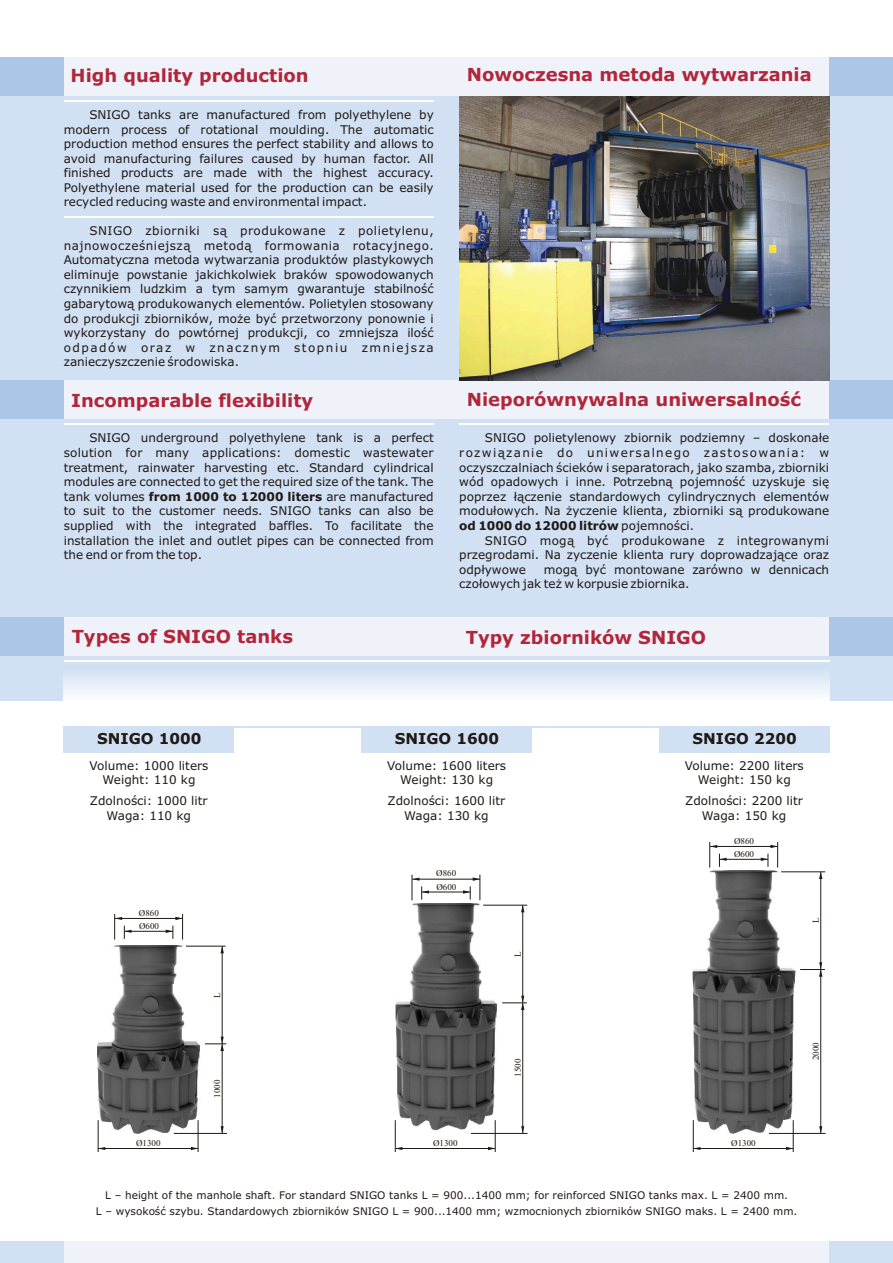
<style>
.page{position:relative;width:893px;height:1263px;background:#fff}
.page>*{position:absolute;margin:0;border:0;box-sizing:border-box;transform-origin:0 0}
.t1{font:700 18px "Verdana";color:#b0263b}
.t2{font:700 15px "Verdana";color:#1f1a17}
.t3{font:12px/14.5px "Verdana";color:#1f1a17;text-align:center}
.t4{font:10.5px/16.2px "Verdana";color:#1f1a17;text-align:center}
.t5{font:9px "Times New Roman";color:#1f1a17}
.s1{font-weight:700}
</style>
<div class="page">
<div style="left:0;top:57px;width:893px;height:643px;background:#d1e0f2"></div>
<div style="left:0;top:57px;width:64px;height:39px;background:#abc7e8"></div>
<div style="left:0;top:380px;width:64px;height:39px;background:#abc7e8"></div>
<div style="left:0;top:617px;width:64px;height:39px;background:#abc7e8"></div>
<div style="left:64px;top:57px;width:765px;height:39px;background:#f0f2fa"></div>
<div style="left:64px;top:617px;width:765px;height:39px;background:#f0f2fa"></div>
<hr style="left:64px;top:100px;width:370px;height:2px;background:#fff">
<hr style="left:64px;top:660px;width:765px;height:2px;background:#fff">
<hr style="left:64px;top:423px;width:370px;height:2px;background:#fff">
<hr style="left:64px;top:216px;width:370px;height:2px;background:#fff">
<div style="left:64px;top:380px;width:765px;height:39px;background:#f0f2fa"></div>
<hr style="left:459px;top:423px;width:370px;height:2px;background:#fff">
<div style="left:829px;top:617px;width:64px;height:39px;background:#abc7e8"></div>
<div style="left:829px;top:380px;width:64px;height:39px;background:#abc7e8"></div>
<div style="left:829px;top:57px;width:64px;height:39px;background:#abc7e8"></div>
<div style="left:64px;top:667px;width:765px;height:34px;background:linear-gradient(to bottom,#cfdff3,#fcfdfe)"></div>
<img style="left:459px;top:96px;width:370px;height:284px">
<hr style="left:64px;top:726px;width:765px;height:2px;background:#d1e0f2">
<div style="left:64px;top:726px;width:170px;height:26px;background:#d1e0f2"></div>
<div style="left:361px;top:726px;width:170px;height:26px;background:#d1e0f2"></div>
<div style="left:659px;top:726px;width:170px;height:26px;background:#d1e0f2"></div>
<div style="left:64px;top:1242px;width:765px;height:21px;background:#f0f2fa"></div>
<div style="left:0;top:1242px;width:64px;height:21px;background:#d1e0f2"></div>
<div style="left:829px;top:1242px;width:64px;height:21px;background:#d1e0f2"></div>
<img style="left:98px;top:945px;width:102px;height:188px">
<img style="left:395px;top:904px;width:103px;height:229px">
<img style="left:693px;top:870px;width:102px;height:263px">
<hr style="left:115px;top:918px;width:68px;height:1px;background:#1f1a17">
<hr style="left:124px;top:931px;width:49px;height:1px;background:#1f1a17">
<svg style="left:114px;top:914px;width:18px;height:25px"></svg>
<svg style="left:166px;top:914px;width:17px;height:25px"></svg>
<hr style="left:412px;top:879px;width:68px;height:1px;background:#1f1a17">
<hr style="left:422px;top:892px;width:48px;height:1px;background:#1f1a17">
<svg style="left:412px;top:875px;width:17px;height:25px"></svg>
<svg style="left:463px;top:875px;width:18px;height:25px"></svg>
<hr style="left:710px;top:846px;width:68px;height:1px;background:#1f1a17">
<hr style="left:719px;top:859px;width:49px;height:1px;background:#1f1a17">
<svg style="left:709px;top:842px;width:18px;height:25px"></svg>
<svg style="left:761px;top:842px;width:17px;height:25px"></svg>
<hr style="left:98px;top:1148px;width:100px;height:1px;background:#1f1a17">
<svg style="left:191px;top:1147px;width:7px;height:3px"></svg>
<hr style="left:98px;top:1120px;width:1px;height:32px;background:#1f1a17">
<hr style="left:198px;top:1120px;width:1px;height:32px;background:#1f1a17">
<hr style="left:222px;top:1044px;width:1px;height:89px;background:#1f1a17">
<svg style="left:221px;top:1126px;width:3px;height:7px"></svg>
<hr style="left:174px;top:1133px;width:53px;height:1px;background:#1f1a17">
<hr style="left:186px;top:946px;width:40px;height:1px;background:#1f1a17">
<hr style="left:222px;top:946px;width:1px;height:98px;background:#1f1a17">
<svg style="left:205px;top:1037px;width:21px;height:14px"></svg>
<svg style="left:220px;top:946px;width:4px;height:7px"></svg>
<hr style="left:395px;top:1148px;width:100px;height:1px;background:#1f1a17">
<svg style="left:488px;top:1147px;width:7px;height:3px"></svg>
<hr style="left:395px;top:1120px;width:1px;height:32px;background:#1f1a17">
<hr style="left:495px;top:1120px;width:1px;height:32px;background:#1f1a17">
<hr style="left:522px;top:1003px;width:1px;height:130px;background:#1f1a17">
<svg style="left:521px;top:1126px;width:3px;height:7px"></svg>
<hr style="left:471px;top:1133px;width:56px;height:1px;background:#1f1a17">
<hr style="left:483px;top:905px;width:44px;height:1px;background:#1f1a17">
<hr style="left:522px;top:905px;width:1px;height:98px;background:#1f1a17">
<svg style="left:502px;top:996px;width:25px;height:14px"></svg>
<svg style="left:521px;top:905px;width:3px;height:7px"></svg>
<hr style="left:693px;top:1148px;width:100px;height:1px;background:#1f1a17">
<svg style="left:786px;top:1147px;width:7px;height:3px"></svg>
<hr style="left:693px;top:1120px;width:1px;height:32px;background:#1f1a17">
<hr style="left:793px;top:1120px;width:1px;height:32px;background:#1f1a17">
<hr style="left:820px;top:969px;width:1px;height:164px;background:#1f1a17">
<svg style="left:819px;top:1126px;width:3px;height:7px"></svg>
<hr style="left:769px;top:1133px;width:56px;height:1px;background:#1f1a17">
<hr style="left:781px;top:871px;width:44px;height:1px;background:#1f1a17">
<hr style="left:820px;top:872px;width:1px;height:97px;background:#1f1a17">
<svg style="left:800px;top:962px;width:25px;height:15px"></svg>
<svg style="left:819px;top:872px;width:3px;height:7px"></svg>
<h1 class="t1" style="left:71px;top:68px;width:240px">High quality production</h1>
<p class="t3" style="left:64px;top:108px;width:371px;text-align:justify;text-indent:26px">SNIGO tanks are manufactured from polyethylene by modern process of rotational moulding. The automatic production method ensures the perfect stability and allows to avoid manufacturing failures caused by human factor. All finished products are made with the highest accuracy.<br>Polyethylene material used for the production can be easily recycled reducing waste and environmental impact.</p>
<p class="t3" style="left:64px;top:224px;width:372px;text-align:justify;text-indent:26px">SNIGO zbiorniki są produkowane z polietylenu, najnowocześniejszą metodą formowania rotacyjnego.<br>Automatyczna metoda wytwarzania produktów plastykowych eliminuje powstanie jakichkolwiek braków spowodowanych czynnikiem ludzkim a tym samym gwarantuje stabilność gabarytową produkowanych elementów. Polietylen stosowany do produkcji zbiorników, może być przetworzony ponownie i wykorzystany do powtórnej produkcji, co zmniejsza ilość odpadów oraz w znacznym stopniu zmniejsza zanieczyszczenie środowiska.</p>
<h1 class="t1" style="left:71px;top:393px;width:244px">Incomparable flexibility</h1>
<p class="t3" style="left:64px;top:432px;width:371px;text-align:justify;text-indent:26px">SNIGO underground polyethylene tank is a perfect solution for many applications: domestic wastewater treatment, rainwater harvesting etc. Standard cylindrical modules are connected to get the required size of the tank. The tank volumes <span class="s1">from 1000 to 12000 liters</span> are manufactured to suit to the customer needs. SNIGO tanks can also be supplied with the integrated baffles. To facilitate the installation the inlet and outlet pipes can be connected from the end or from the top.</p>
<h1 class="t1" style="left:467px;top:68px;width:347px">Nowoczesna metoda wytwarzania</h1>
<h1 class="t1" style="left:467px;top:393px;width:336px">Nieporównywalna uniwersalność</h1>
<p class="t3" style="left:459px;top:432px;width:372px;text-align:justify;text-indent:26px">SNIGO polietylenowy zbiornik podziemny – doskonałe rozwiązanie do uniwersalnego zastosowania: w oczyszczalniach ścieków i separatorach, jako szamba, zbiorniki wód opadowych i inne. Potrzebną pojemność uzyskuje się poprzez łączenie standardowych cylindrycznych elementów modułowych. Na życzenie klienta, zbiorniki są produkowane <span class="s1">od 1000 do 12000 litrów</span> pojemności.</p>
<p class="t3" style="left:459px;top:534px;width:371px;text-align:justify;text-indent:26px">SNIGO mogą być produkowane z integrowanymi przegrodami. Na zyczenie klienta rury doprowadzające oraz odpływowe</p>
<p class="t3" style="left:459px;top:563px;width:371px;text-align:left;text-indent:84px">mogą być montowane zarówno w dennicach czołowych jak też w korpusie zbiornika.</p>
<h1 class="t1" style="left:72px;top:629px;width:223px">Types of SNIGO tanks</h1>
<h1 class="t1" style="left:466px;top:630px;width:242px">Typy zbiorników SNIGO</h1>
<p class="t2" style="left:97px;top:733px;width:106px">SNIGO 1000</p>
<p class="t3" style="left:90px;top:759px;width:120px">Volume: 1000 liters<br>Weight: 110 kg</p>
<p class="t3" style="left:90px;top:795px;width:119px">Zdolności: 1000 litr<br>Waga: 110 kg</p>
<p class="t5" style="left:139px;top:909px;width:21px">Ø860</p>
<p class="t5" style="left:139px;top:923px;width:21px">Ø600</p>
<p class="t5" style="left:214px;top:998px;width:7px;rotate:-90deg">L</p>
<p class="t2" style="left:395px;top:733px;width:106px">SNIGO 1600</p>
<p class="t2" style="left:692px;top:733px;width:106px">SNIGO 2200</p>
<p class="t3" style="left:387px;top:759px;width:120px">Volume: 1600 liters<br>Weight: 130 kg</p>
<p class="t3" style="left:388px;top:795px;width:119px">Zdolności: 1600 litr<br>Waga: 130 kg</p>
<p class="t5" style="left:436px;top:870px;width:21px">Ø860</p>
<p class="t5" style="left:436px;top:883px;width:21px">Ø600</p>
<p class="t3" style="left:685px;top:759px;width:120px">Volume: 2200 liters<br>Weight: 150 kg</p>
<p class="t3" style="left:685px;top:795px;width:119px">Zdolności: 2200 litr<br>Waga: 150 kg</p>
<p class="t5" style="left:734px;top:837px;width:21px">Ø860</p>
<p class="t5" style="left:734px;top:851px;width:21px">Ø600</p>
<p class="t5" style="left:515px;top:957px;width:7px;rotate:-90deg">L</p>
<p class="t5" style="left:813px;top:923px;width:7px;rotate:-90deg">L</p>
<p class="t5" style="left:136px;top:1139px;width:26px">Ø1300</p>
<p class="t5" style="left:214px;top:1097px;width:19px;rotate:-90deg">1000</p>
<p class="t5" style="left:433px;top:1139px;width:26px">Ø1300</p>
<p class="t5" style="left:514px;top:1077px;width:19px;rotate:-90deg">1500</p>
<p class="t5" style="left:731px;top:1139px;width:26px">Ø1300</p>
<p class="t5" style="left:812px;top:1060px;width:19px;rotate:-90deg">2000</p>
<p class="t4" style="left:96px;top:1188px;width:703px">L – height of the manhole shaft. For standard SNIGO tanks L = 900...1400 mm; for reinforced SNIGO tanks max. L = 2400 mm.<br>L – wysokość szybu. Standardowych zbiorników SNIGO L = 900...1400 mm; wzmocnionych zbiorników SNIGO maks. L = 2400 mm.</p>
</div>
